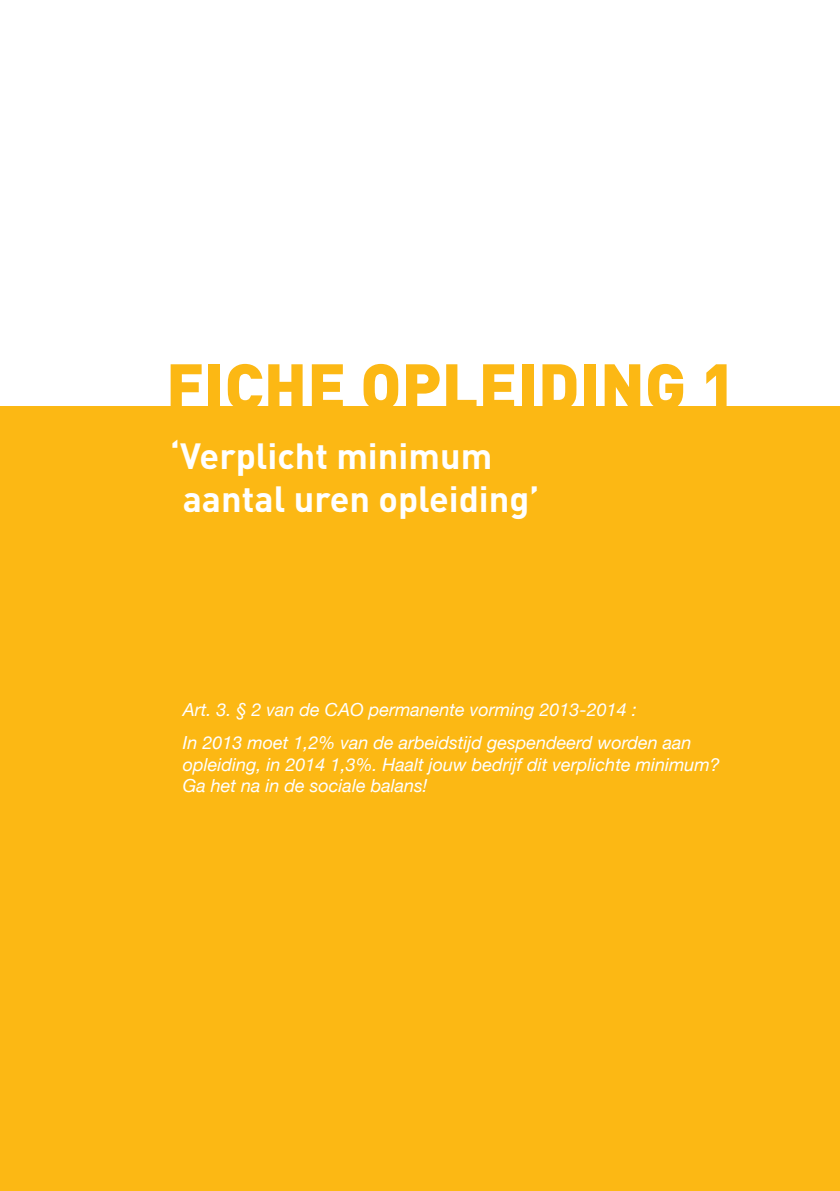
<style>
.page{position:relative;width:840px;height:1191px;background:#fff}
.page>*{position:absolute;margin:0;border:0;box-sizing:border-box;transform-origin:0 0}
.t1{font:900 64px "DIN";color:#fcb814}
.t2{font:700 36px/43.2px "DIN Pro";color:#fff}
.t3{font:italic 18px/33px "Helvetica Neue";color:#fff}
</style>
<div class="page">
<div style="left:0;top:406px;width:839px;height:785px;background:#fcb814"></div>
<h1 class="t1" style="left:166px;top:344px;width:571px">FICHE OPLEIDING 1</h1>
<h2 class="t2" style="left:183px;top:433px;width:358px;text-indent:-12px">‘Verplicht minimum aantal uren opleiding’</h2>
<p class="t3" style="left:183px;top:693px;width:510px">Art. 3. § 2 van de CAO permanente vorming 2013-2014 :<br>In 2013 moet 1,2% van de arbeidstijd gespendeerd worden aan</p>
<p class="t3" style="left:183px;top:753px;width:538px;line-height:21.6px">opleiding, in 2014 1,3%. Haalt jouw bedrijf dit verplichte minimum?<br>Ga het na in de sociale balans!</p>
</div>
